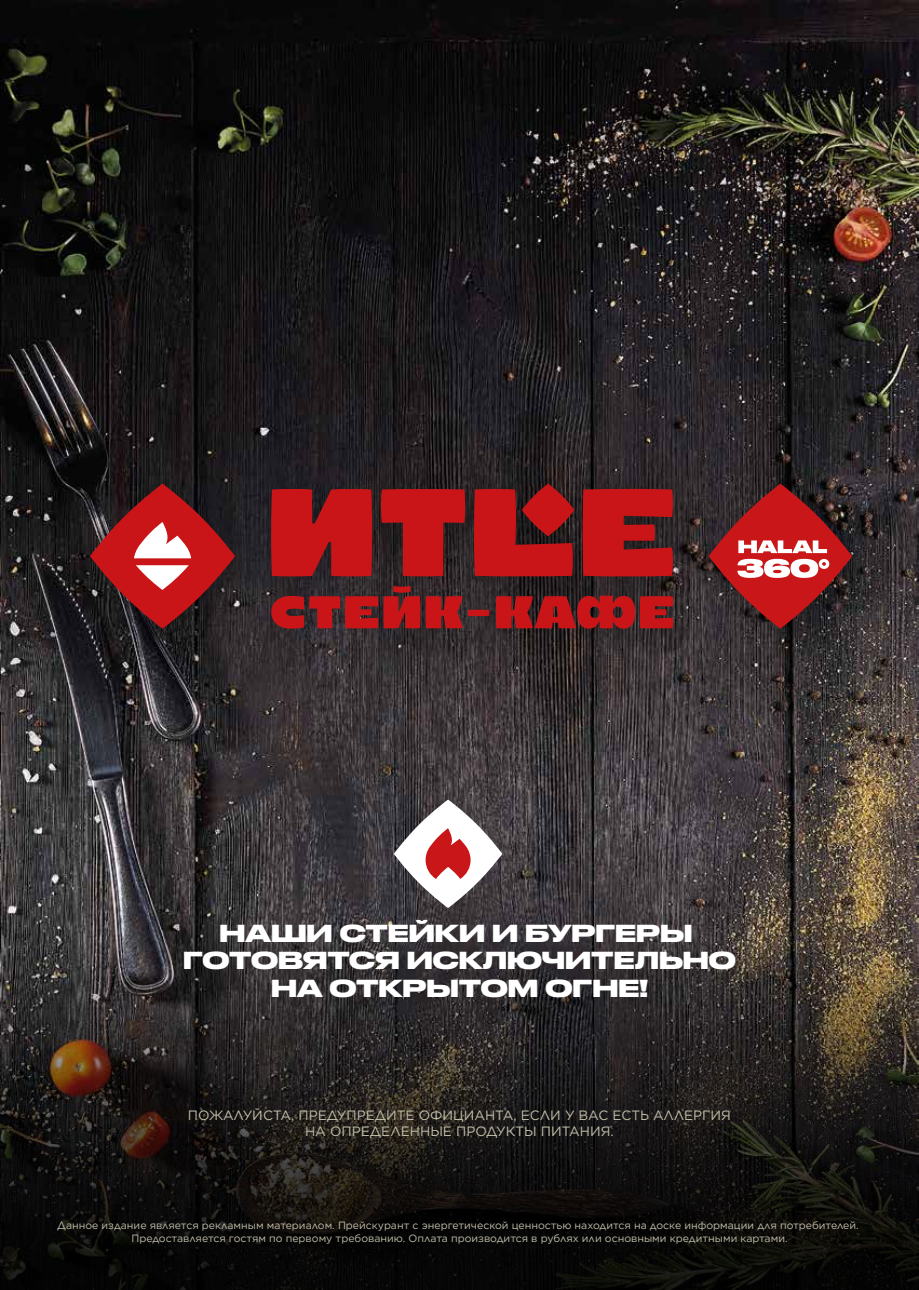
<style>
.page{position:relative;width:919px;height:1290px;background:#fff}
.page>*{position:absolute;margin:0;border:0;box-sizing:border-box;transform-origin:0 0}
.t1{font:700 23.1px/27.8px "Druk Wide Cy";color:#fff;text-align:center}
.t2{font:13.5px/16.2px "Gotham";color:#c1bea9;text-align:center}
.t3{font:10.5px/12.6px "Gotham";color:#c1bea9;text-align:center}
</style>
<div class="page">
<img style="left:0;top:1px;width:918px;height:945px">
<svg style="left:0;top:946px;width:918px;height:344px;background:#1b1815"></svg>
<img style="left:140px;top:877px;width:656px;height:187px">
<img style="left:47px;top:441px;width:864px;height:248px">
<svg style="left:90px;top:484px;width:145px;height:145px;background:#812e30"></svg>
<svg style="left:271px;top:484px;width:402px;height:93px;background:#9b181a"></svg>
<div style="left:468px;top:610px;width:21px;height:6px;background:#c91517"></div>
<svg style="left:496px;top:596px;width:177px;height:33px;background:#a1191b"></svg>
<svg style="left:271px;top:586px;width:191px;height:43px;background:#851e20"></svg>
<svg style="left:708px;top:484px;width:144px;height:145px;background:#873436"></svg>
<svg style="left:394px;top:800px;width:108px;height:108px"></svg>
<h1 class="t1" style="left:183px;top:917px;width:554px">НАШИ СТЕЙКИ И БУРГЕРЫ<br>ГОТОВЯТСЯ ИСКЛЮЧИТЕЛЬНО<br>НА ОТКРЫТОМ ОГНЕ!</h1>
<p class="t2" style="left:188px;top:1107px;width:544px">ПОЖАЛУЙСТА, ПРЕДУПРЕДИТЕ ОФИЦИАНТА, ЕСЛИ У ВАС ЕСТЬ АЛЛЕРГИЯ<br>НА ОПРЕДЕЛЕННЫЕ ПРОДУКТЫ ПИТАНИЯ.</p>
<p class="t3" style="left:57px;top:1219px;width:803px">Данное издание является рекламным материалом. Прейскурант с энергетической ценностью находится на доске информации для потребителей.<br>Предоставляется гостям по первому требованию. Оплата производится в рублях или основными кредитными картами.</p>
</div>
